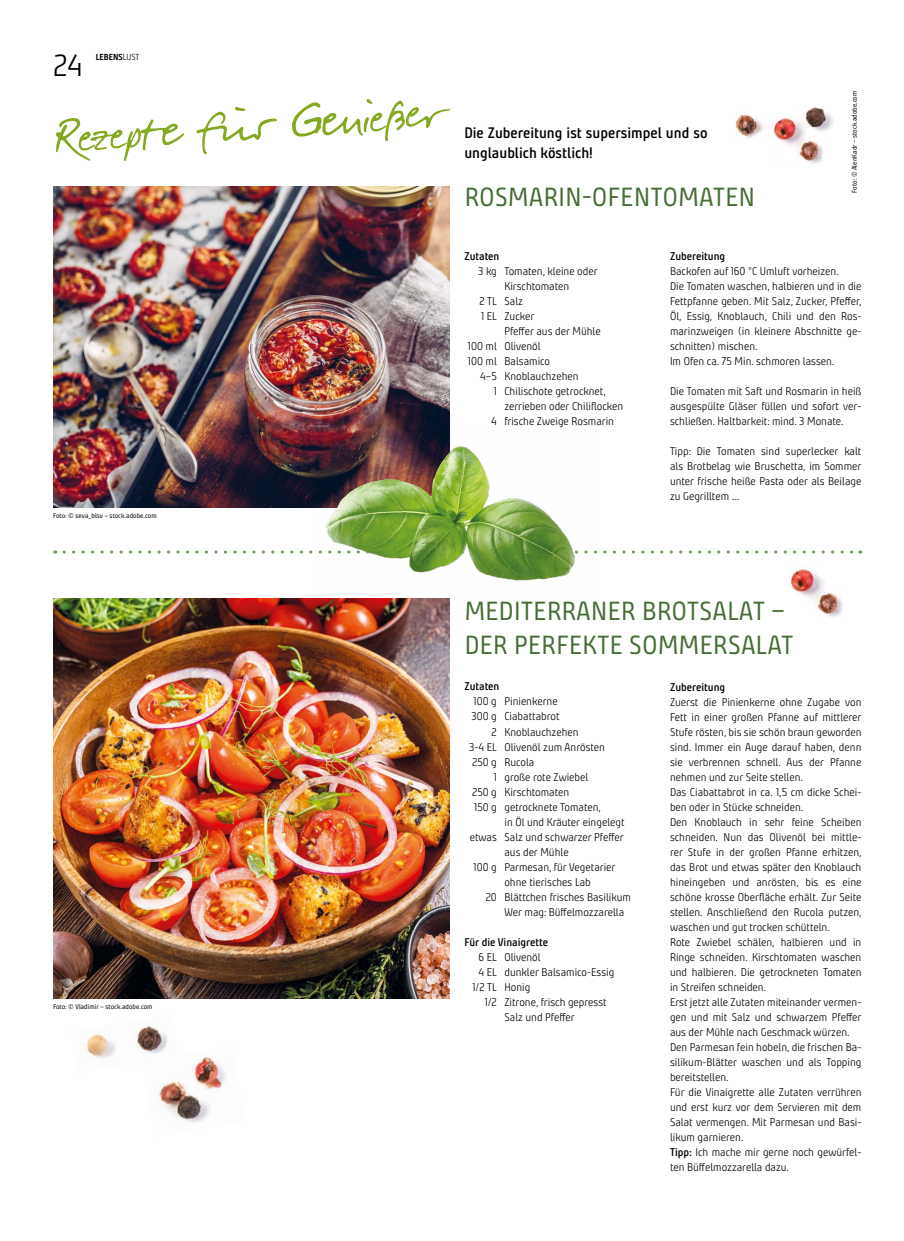
<style>
.page{position:relative;width:904px;height:1241px;background:#fff}
.page>*{position:absolute;margin:0;border:0;box-sizing:border-box;transform-origin:0 0}
.t1{font:60.38px "Darkwoman";color:#84a820}
.t2{font:30.62px "Bunday Clean Se Ligh";color:#000}
.t3{font:26.25px/33.8px "Bunday Clean";letter-spacing:.02em;color:#456d35}
.t4{font:700 15.25px/20.4px "Bunday Clean Se";color:#000}
.t5{font:11.25px/15px "Bunday Clean Se Ligh";color:#000}
.t6{font:700 11.25px "Bunday Clean Se";color:#000}
.t7{font:700 8.75px "Bunday Clean";color:#000}
.t8{font:6.88px "Bunday Clean";color:#000}
.s1{font-family:"Bunday Clean Se Ligh";font-weight:400}
.s2{font-family:"Bunday Clean Se";font-weight:700}
</style>
<div class="page">
<svg style="left:64px;top:550px;width:796px;height:3px"></svg>
<img style="left:789px;top:568px;width:54px;height:49px">
<img style="left:735px;top:107px;width:98px;height:57px">
<img style="left:86px;top:1026px;width:82px;height:33px">
<img style="left:142px;top:1045px;width:84px;height:78px">
<img style="left:53px;top:186px;width:396px;height:321px">
<img style="left:53px;top:598px;width:396px;height:400px">
<img style="left:312px;top:429px;width:280px;height:175px">
<h2 class="t2" style="left:53px;top:46px;width:31px">24</h2>
<p class="t7" style="left:96px;top:52px;width:45px">LEBENS<span class="s1">LUST</span></p>
<h1 class="t1" style="left:52px;top:97px;width:175px;rotate:-4deg">Rezepte für</h1>
<h1 class="t1" style="left:289px;top:81px;width:132px;rotate:-4deg">Gen ießer</h1>
<h3 class="t4" style="left:464px;top:122px;width:245px">Die Zubereitung ist supersimpel und so unglaublich köstlich!</h3>
<h3 class="t3" style="left:464px;top:180px;width:292px">ROSMARIN-OFENTOMATEN</h3>
<p class="t8" style="left:850px;top:192px;width:103px;rotate:-90deg">Foto: © AlenKadr – stock.adobe.com</p>
<p class="t8" style="left:53px;top:511px;width:105px">Foto: © seva_blsv – stock.adobe.com</p>
<p class="t6" style="left:464px;top:249px;width:37px">Zutaten</p>
<p class="t5" style="left:478px;top:263px;width:121px">3 kg Tomaten, kleine oder</p>
<p class="t5" style="left:504px;top:278px;width:66px">Kirschtomaten</p>
<p class="t5" style="left:479px;top:293px;width:45px">2 TL Salz</p>
<p class="t5" style="left:481px;top:308px;width:55px">1 EL Zucker</p>
<p class="t5" style="left:504px;top:323px;width:98px">Pfeffer aus der Mühle</p>
<p class="t5" style="left:468px;top:338px;width:74px">100 ml Olivenöl</p>
<p class="t5" style="left:468px;top:353px;width:84px">100 ml Balsamico</p>
<p class="t5" style="left:480px;top:368px;width:100px">4–5 Knoblauchzehen</p>
<p class="t5" style="left:494px;top:383px;width:114px">1 Chilischote getrocknet,</p>
<p class="t5" style="left:504px;top:398px;width:120px">zerrieben oder Chiliflocken</p>
<p class="t5" style="left:491px;top:413px;width:124px">4 frische Zweige Rosmarin</p>
<p class="t6" style="left:670px;top:249px;width:57px">Zubereitung</p>
<p class="t5" style="left:670px;top:263px;width:193px">Backofen auf 160 °C Umluft vorheizen.<br>Die Tomaten waschen, halbieren und in die Fettpfanne geben. Mit Salz, Zucker, Pfeffer, Öl, Essig, Knoblauch, Chili und den Ros&shy;marinzweigen (in kleinere Abschnitte ge&shy;schnitten) mischen.<br>Im Ofen ca. 75 Min. schmoren lassen.</p>
<p class="t5" style="left:670px;top:383px;width:193px;text-align:justify">Die Tomaten mit Saft und Rosmarin in heiß ausgespülte Gläser füllen und sofort ver&shy;schließen. Haltbarkeit: mind. 3 Monate.</p>
<p class="t5" style="left:670px;top:443px;width:193px;text-align:justify">Tipp: Die Tomaten sind superlecker kalt als Brotbelag wie Bruschetta, im Sommer unter frische heiße Pasta oder als Beilage zu Gegrilltem …</p>
<p class="t8" style="left:53px;top:1001px;width:101px">Foto: © Vladimir – stock.adobe.com</p>
<h3 class="t3" style="left:464px;top:594px;width:330px">MEDITERRANER BROTSALAT –<br>DER PERFEKTE SOMMERSALAT</h3>
<p class="t6" style="left:464px;top:679px;width:37px">Zutaten</p>
<p class="t5" style="left:473px;top:694px;width:86px">100 g Pinienkerne</p>
<p class="t5" style="left:471px;top:709px;width:89px">300 g Ciabattabrot</p>
<p class="t5" style="left:491px;top:724px;width:88px">2 Knoblauchzehen</p>
<p class="t5" style="left:469px;top:739px;width:137px">3-4 EL Olivenöl zum Anrösten</p>
<p class="t5" style="left:472px;top:754px;width:64px">250 g Rucola</p>
<p class="t5" style="left:494px;top:769px;width:96px">1 große rote Zwiebel</p>
<p class="t5" style="left:472px;top:784px;width:99px">250 g Kirschtomaten</p>
<p class="t5" style="left:474px;top:799px;width:128px">150 g getrocknete Tomaten,</p>
<p class="t5" style="left:504px;top:814px;width:122px">in Öl und Kräuter eingelegt</p>
<p class="t5" style="left:469px;top:829px;width:156px">etwas Salz und schwarzer Pfeffer</p>
<p class="t5" style="left:504px;top:844px;width:66px">aus der Mühle</p>
<p class="t5" style="left:473px;top:859px;width:143px">100 g Parmesan, für Vegetarier</p>
<p class="t5" style="left:504px;top:874px;width:88px">ohne tierisches Lab</p>
<p class="t5" style="left:485px;top:889px;width:147px">20 Blättchen frisches Basilikum</p>
<p class="t5" style="left:504px;top:904px;width:121px">Wer mag: Büffelmozzarella</p>
<p class="t6" style="left:464px;top:934px;width:85px">Für die Vinaigrette</p>
<p class="t5" style="left:478px;top:949px;width:64px">6 EL Olivenöl</p>
<p class="t5" style="left:478px;top:964px;width:137px">4 EL dunkler Balsamico-Essig</p>
<p class="t5" style="left:472px;top:979px;width:59px">1/2 TL Honig</p>
<p class="t5" style="left:484px;top:994px;width:123px">1/2 Zitrone, frisch gepresst</p>
<p class="t5" style="left:504px;top:1009px;width:72px">Salz und Pfeffer</p>
<p class="t6" style="left:670px;top:679px;width:57px">Zubereitung</p>
<p class="t5" style="left:670px;top:694px;width:193px">Zuerst die Pinienkerne ohne Zugabe von Fett in einer großen Pfanne auf mittlerer Stufe rösten, bis sie schön braun geworden sind. Immer ein Auge darauf haben, denn sie verbrennen schnell. Aus der Pfanne nehmen und zur Seite stellen.<br>Das Ciabattabrot in ca. 1,5 cm dicke Schei&shy;ben oder in Stücke schneiden.<br>Den Knoblauch in sehr feine Scheiben schneiden. Nun das Olivenöl bei mittle&shy;rer Stufe in der großen Pfanne erhitzen, das Brot und etwas später den Knoblauch hineingeben und anrösten, bis es eine schöne krosse Oberfläche erhält. Zur Seite stellen. Anschließend den Rucola putzen, waschen und gut trocken schütteln.<br>Rote Zwiebel schälen, halbieren und in Ringe schneiden. Kirschtomaten waschen und halbieren. Die getrockneten Tomaten in Streifen schneiden.<br>Erst jetzt alle Zutaten miteinander vermen&shy;gen und mit Salz und schwarzem Pfeffer aus der Mühle nach Geschmack würzen.<br>Den Parmesan fein hobeln, die frischen Ba&shy;silikum-Blätter waschen und als Topping bereitstellen.<br>Für die Vinaigrette alle Zutaten verrühren und erst kurz vor dem Servieren mit dem Salat vermengen. Mit Parmesan und Basi&shy;likum garnieren.<br><span class="s2">Tipp:</span> Ich mache mir gerne noch gewürfel&shy;ten Büffelmozzarella dazu.</p>
</div>
